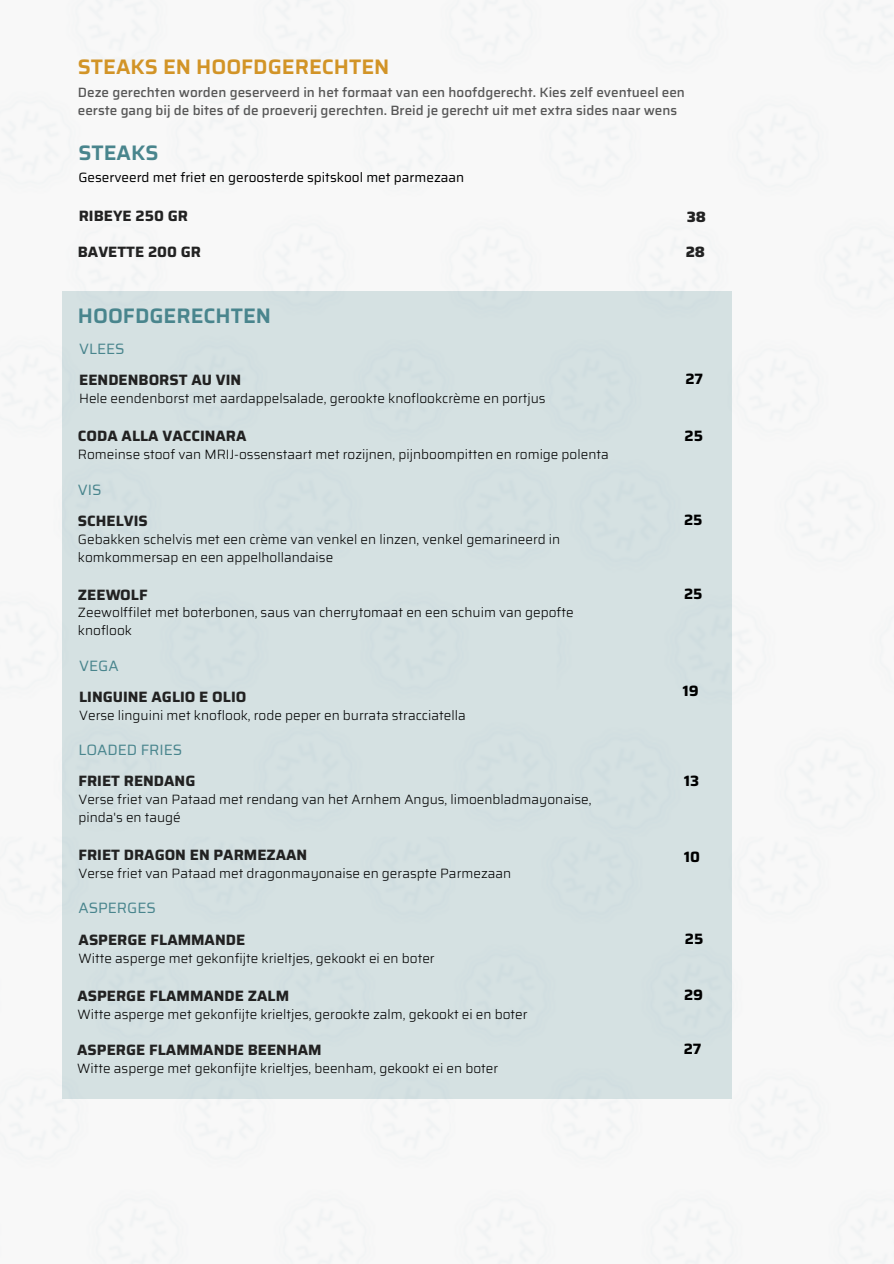
<style>
.page{position:relative;width:894px;height:1264px;background:#fff}
.page>*{position:absolute;margin:0;border:0;box-sizing:border-box;transform-origin:0 0}
.t1{font:600 21px "Saira";color:#d29427}
.t2{font:600 21px "Saira";color:#49858d}
.t3{font:700 15px "Saira";color:#222}
.t4{font:15px "Saira";color:#49858d}
.t5{font:700 15px "Saira";color:#000}
.t6{font:800 15px "Saira";color:#222}
.t7{font:300 13.5px/18px "Saira";color:#000}
.t8{font:500 13.5px/18px "Saira";color:#575757}
.t9{font:13.5px "Saira";color:#000}
</style>
<div class="page">
<div style="left:63px;top:291px;width:668px;height:808px;background:#d5e1e2"></div>
<h1 class="t1" style="left:78px;top:50px;width:313px">STEAKS EN HOOFDGERECHTEN</h1>
<h4 class="t8" style="left:78px;top:83px;width:608px">Deze gerechten worden geserveerd in het formaat van een hoofdgerecht. Kies zelf eventueel een eerste gang bij de bites of de proeverij gerechten. Breid je gerecht uit met extra sides naar wens</h4>
<h1 class="t2" style="left:78px;top:136px;width:81px">STEAKS</h1>
<p class="t9" style="left:78px;top:166px;width:387px">Geserveerd met friet en geroosterde spitskool met parmezaan</p>
<h2 class="t3" style="left:79px;top:204px;width:111px">RIBEYE 250 GR</h2>
<p class="t6" style="left:686px;top:204px;width:21px">38</p>
<h2 class="t3" style="left:78px;top:239px;width:125px">BAVETTE 200 GR</h2>
<p class="t6" style="left:685px;top:240px;width:21px">28</p>
<h1 class="t2" style="left:78px;top:299px;width:194px">HOOFDGERECHTEN</h1>
<p class="t4" style="left:79px;top:337px;width:47px">VLEES</p>
<p class="t3" style="left:79px;top:368px;width:163px">EENDENBORST AU VIN</p>
<h3 class="t7" style="left:79px;top:389px;width:468px">Hele eendenborst met aardappelsalade, gerookte knoflookcrème en portjus</h3>
<h3 class="t3" style="left:78px;top:424px;width:170px">CODA ALLA VACCINARA</h3>
<h2 class="t7" style="left:78px;top:445px;width:532px">Romeinse stoof van MRIJ-ossenstaart met rozijnen, pijnboompitten en romige polenta</h2>
<h3 class="t4" style="left:78px;top:477px;width:25px">VIS</h3>
<h2 class="t3" style="left:78px;top:508px;width:71px">SCHELVIS</h2>
<p class="t7" style="left:78px;top:530px;width:484px">Gebakken schelvis met een crème van venkel en linzen, venkel gemarineerd in komkommersap en een appelhollandaise</p>
<h2 class="t3" style="left:78px;top:582px;width:71px">ZEEWOLF</h2>
<p class="t7" style="left:78px;top:603px;width:497px">Zeewolffilet met boterbonen, saus van cherrytomaat en een schuim van gepofte knoflook</p>
<p class="t4" style="left:79px;top:653px;width:41px">VEGA</p>
<h2 class="t3" style="left:79px;top:685px;width:169px">LINGUINE AGLIO E OLIO</h2>
<p class="t7" style="left:79px;top:706px;width:388px">Verse linguini met knoflook, rode peper en burrata stracciatella</p>
<p class="t4" style="left:78px;top:738px;width:105px">LOADED FRIES</p>
<h3 class="t3" style="left:78px;top:769px;width:118px">FRIET RENDANG</h3>
<h2 class="t7" style="left:78px;top:790px;width:514px">Verse friet van Pataad met rendang van het Arnhem Angus, limoenbladmayonaise, pinda's en taugé</h2>
<h2 class="t3" style="left:78px;top:843px;width:230px">FRIET DRAGON EN PARMEZAAN</h2>
<p class="t7" style="left:78px;top:864px;width:434px">Verse friet van Pataad met dragonmayonaise en geraspte Parmezaan</p>
<p class="t4" style="left:78px;top:896px;width:79px">ASPERGES</p>
<p class="t3" style="left:79px;top:927px;width:168px">ASPERGE FLAMMANDE</p>
<p class="t7" style="left:79px;top:948px;width:357px">Witte asperge met gekonfijte krieltjes, gekookt ei en boter</p>
<p class="t3" style="left:77px;top:984px;width:213px">ASPERGE FLAMMANDE ZALM</p>
<p class="t7" style="left:77px;top:1005px;width:451px">Witte asperge met gekonfijte krieltjes, gerookte zalm, gekookt ei en boter</p>
<p class="t3" style="left:77px;top:1037px;width:246px">ASPERGE FLAMMANDE BEENHAM</p>
<p class="t7" style="left:77px;top:1059px;width:422px">Witte asperge met gekonfijte krieltjes, beenham, gekookt ei en boter</p>
<h2 class="t5" style="left:685px;top:367px;width:19px">27</h2>
<p class="t5" style="left:684px;top:423px;width:20px">25</p>
<h3 class="t5" style="left:683px;top:508px;width:20px">25</h3>
<h2 class="t5" style="left:683px;top:582px;width:20px">25</h2>
<h2 class="t5" style="left:682px;top:679px;width:17px">19</h2>
<p class="t5" style="left:684px;top:769px;width:16px">13</p>
<h2 class="t5" style="left:684px;top:844px;width:17px">10</h2>
<p class="t5" style="left:684px;top:927px;width:20px">25</p>
<p class="t5" style="left:683px;top:983px;width:21px">29</p>
<p class="t5" style="left:683px;top:1037px;width:19px">27</p>
</div>
